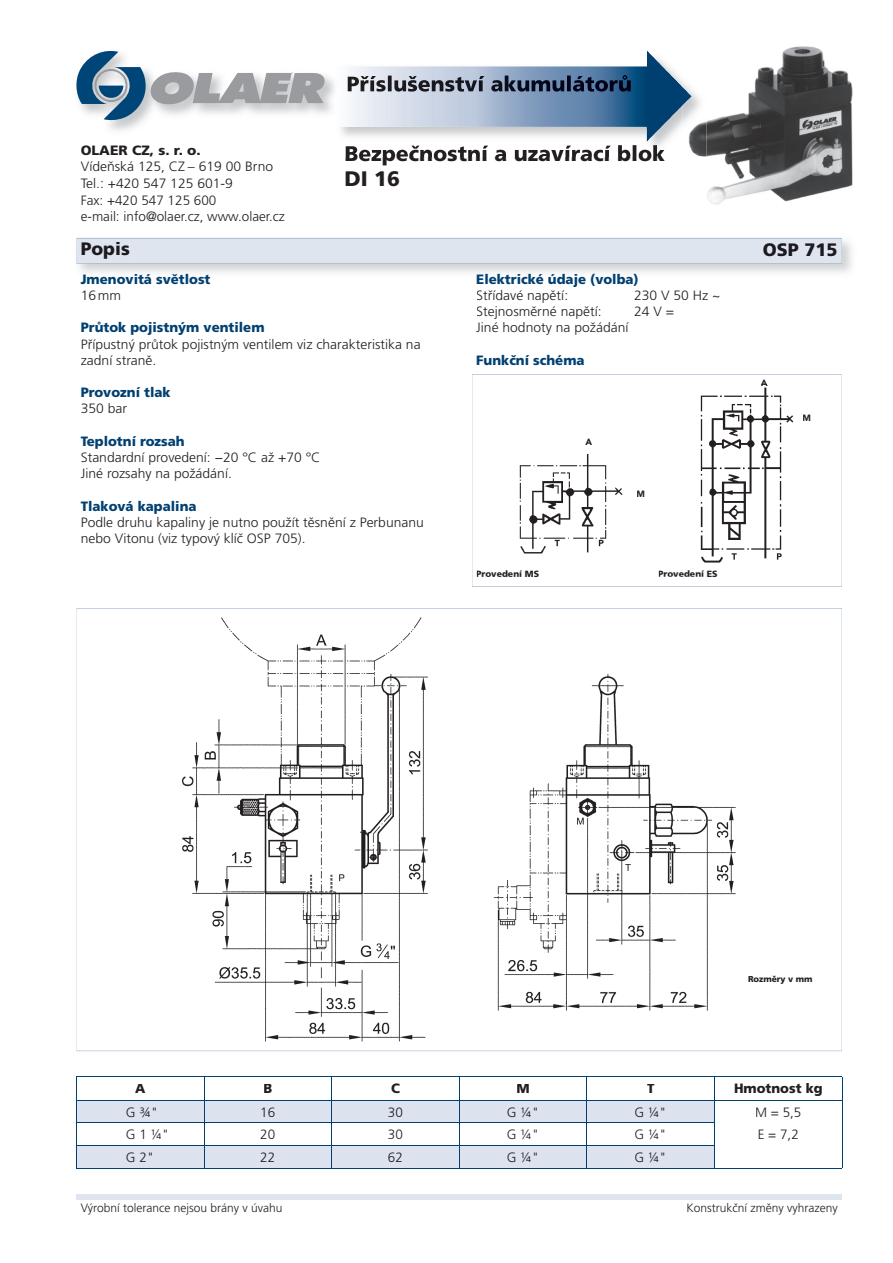
<style>
.page{position:relative;width:893px;height:1263px;background:#fff}
.page>*{position:absolute;margin:0;border:0;box-sizing:border-box;transform-origin:0 0}
.t1{font:900 21px/25.2px "Frutiger CE";color:#231f20}
.t2{font:900 18px "Frutiger CE";color:#1c1a1f}
.t3{font:300 13.5px/16.2px "Frutiger CE";color:#231f20}
.t4{font:900 13.5px "Frutiger CE";color:#004071}
.t5{font:900 13.5px "Frutiger CE";color:#231f20}
.t6{font:300 13.5px "Frutiger CE";color:#1c1a1e}
.t7{font:300 12px "Frutiger CE";color:#231f20}
.t8{font:900 9px "Frutiger CE";color:#231f20}
.t9{font:900 9px "Avenir";color:#231f20}
.t10{font:900 8.55px "Frutiger CE";color:#231f20}
</style>
<div class="page">
<img style="left:700px;top:46px;width:153px;height:159px">
<img style="left:345px;top:50px;width:361px;height:106px">
<img style="left:340px;top:51px;width:352px;height:91px">
<svg style="left:77px;top:51px;width:248px;height:69px"></svg>
<div style="left:77px;top:238px;width:765px;height:25px;background:#dee5ef"></div>
<div style="left:77px;top:1194px;width:765px;height:5px;background:#dee5ef"></div>
<svg style="left:77px;top:608px;width:765px;height:443px"></svg>
<hr style="left:714px;top:1100px;width:128px;height:1px;background:#004071">
<hr style="left:76px;top:1168px;width:128px;height:1px;background:#004071">
<hr style="left:204px;top:1168px;width:128px;height:1px;background:#004071">
<hr style="left:332px;top:1168px;width:127px;height:1px;background:#004071">
<hr style="left:459px;top:1168px;width:128px;height:1px;background:#004071">
<hr style="left:587px;top:1168px;width:127px;height:1px;background:#004071">
<hr style="left:714px;top:1168px;width:128px;height:1px;background:#004071">
<hr style="left:714px;top:1077px;width:128px;height:1px;background:#004071">
<svg style="left:76px;top:1077px;width:639px;height:91px"></svg>
<svg style="left:842px;top:1077px;width:1px;height:91px"></svg>
<div style="left:122px;top:1107px;width:34px;height:10px;background:#dde3ee"></div>
<div style="left:262px;top:1107px;width:13px;height:10px;background:#dde3ee"></div>
<div style="left:389px;top:1107px;width:13px;height:10px;background:#dde3ee"></div>
<div style="left:508px;top:1107px;width:29px;height:10px;background:#dde3ee"></div>
<div style="left:635px;top:1107px;width:29px;height:10px;background:#dde3ee"></div>
<div style="left:127px;top:1152px;width:25px;height:10px;background:#dde3ee"></div>
<div style="left:261px;top:1152px;width:13px;height:10px;background:#dde3ee"></div>
<div style="left:389px;top:1152px;width:13px;height:10px;background:#dde3ee"></div>
<div style="left:508px;top:1152px;width:29px;height:10px;background:#dde3ee"></div>
<div style="left:635px;top:1152px;width:29px;height:10px;background:#dde3ee"></div>
<img style="left:178px;top:611px;width:562px;height:434px">
<svg style="left:472px;top:374px;width:370px;height:213px"></svg>
<img style="left:688px;top:384px;width:108px;height:183px">
<svg style="left:761px;top:384px;width:7px;height:2px"></svg>
<svg style="left:777px;top:553px;width:5px;height:7px"></svg>
<svg style="left:732px;top:553px;width:5px;height:7px"></svg>
<img style="left:503px;top:445px;width:125px;height:113px">
<svg style="left:599px;top:540px;width:5px;height:6px"></svg>
<svg style="left:555px;top:540px;width:5px;height:6px"></svg>
<div style="left:82px;top:242px;width:47px;height:17px;background:#dee5ef"></div>
<img style="left:348px;top:75px;width:283px;height:17px">
<img style="left:346px;top:145px;width:319px;height:11px">
<div style="left:764px;top:244px;width:60px;height:13px;background:#dee5ef"></div>
<div style="left:828px;top:244px;width:8px;height:13px;background:#dee5ef"></div>
<p class="t5" style="left:81px;top:143px;width:122px">OLAER CZ, s. r. o.</p>
<p class="t3" style="left:81px;top:158px;width:206px;line-height:16.6px">Vídeňská 125, CZ – 619 00 Brno<br>Tel.: +420 547 125 601-9<br>Fax: +420 547 125 600<br>e-mail: info@olaer.cz, www.olaer.cz</p>
<h2 class="t2" style="left:81px;top:239px;width:51px">Popis</h2>
<h1 class="t1" style="left:344px;top:141px;width:322px">Bezpečnostní a uzavírací blok<br>DI 16</h1>
<p class="t4" style="left:81px;top:271px;width:131px">Jmenovitá světlost</p>
<p class="t3" style="left:81px;top:287px;width:42px">16 mm</p>
<p class="t4" style="left:81px;top:320px;width:185px">Průtok pojistným ventilem</p>
<p class="t3" style="left:81px;top:336px;width:341px">Přípustný průtok pojistným ventilem viz charakteristika na zadní straně.</p>
<p class="t4" style="left:81px;top:385px;width:91px">Provozní tlak</p>
<p class="t3" style="left:81px;top:401px;width:48px">350 bar</p>
<p class="t4" style="left:81px;top:433px;width:106px">Teplotní rozsah</p>
<p class="t3" style="left:81px;top:449px;width:241px">Standardní provedení: −20 °C až +70 °C<br>Jiné rozsahy na požádání.</p>
<p class="t4" style="left:81px;top:498px;width:117px">Tlaková kapalina</p>
<p class="t3" style="left:81px;top:514px;width:345px">Podle druhu kapaliny je nutno použít těsnění z Perbunanu nebo Vitonu (viz typový klíč OSP 705).</p>
<p class="t4" style="left:476px;top:271px;width:164px">Elektrické údaje (volba)</p>
<p class="t3" style="left:476px;top:287px;width:93px">Střídavé napětí:</p>
<p class="t3" style="left:634px;top:287px;width:88px">230 V 50 Hz ~</p>
<p class="t3" style="left:476px;top:303px;width:127px">Stejnosměrné napětí:</p>
<p class="t3" style="left:634px;top:303px;width:42px">24 V =</p>
<p class="t3" style="left:476px;top:320px;width:154px">Jiné hodnoty na požádání</p>
<p class="t4" style="left:476px;top:352px;width:110px">Funkční schéma</p>
<p class="t9" style="left:585px;top:436px;width:8px">A</p>
<p class="t9" style="left:636px;top:488px;width:10px">M</p>
<p class="t8" style="left:476px;top:568px;width:64px">Provedení MS</p>
<p class="t8" style="left:658px;top:568px;width:61px">Provedení ES</p>
<h2 class="t2" style="left:763px;top:240px;width:76px">OSP 715</h2>
<p class="t9" style="left:761px;top:377px;width:8px">A</p>
<p class="t9" style="left:802px;top:413px;width:10px">M</p>
<p class="t10" style="left:748px;top:974px;width:66px">Rozměry v mm</p>
<p class="t5" style="left:135px;top:1081px;width:12px">A</p>
<p class="t5" style="left:263px;top:1081px;width:10px">B</p>
<p class="t5" style="left:391px;top:1081px;width:10px">C</p>
<p class="t5" style="left:516px;top:1081px;width:15px">M</p>
<p class="t5" style="left:647px;top:1081px;width:9px">T</p>
<p class="t5" style="left:734px;top:1081px;width:90px">Hmotnost kg</p>
<p class="t6" style="left:126px;top:1104px;width:34px">G ¾"</p>
<p class="t6" style="left:260px;top:1104px;width:17px">16</p>
<p class="t6" style="left:388px;top:1104px;width:17px">30</p>
<p class="t6" style="left:507px;top:1104px;width:34px">G ¼"</p>
<p class="t6" style="left:634px;top:1104px;width:34px">G ¼"</p>
<p class="t3" style="left:755px;top:1104px;width:48px">M = 5,5</p>
<p class="t3" style="left:126px;top:1126px;width:45px">G 1 ¼"</p>
<p class="t3" style="left:260px;top:1126px;width:17px">20</p>
<p class="t3" style="left:388px;top:1126px;width:17px">30</p>
<p class="t3" style="left:507px;top:1126px;width:34px">G ¼"</p>
<p class="t3" style="left:634px;top:1126px;width:34px">G ¼"</p>
<p class="t3" style="left:758px;top:1126px;width:43px">E = 7,2</p>
<p class="t6" style="left:126px;top:1150px;width:30px">G 2"</p>
<p class="t6" style="left:260px;top:1150px;width:17px">22</p>
<p class="t6" style="left:388px;top:1150px;width:17px">62</p>
<p class="t6" style="left:507px;top:1150px;width:34px">G ¼"</p>
<p class="t6" style="left:634px;top:1150px;width:34px">G ¼"</p>
<p class="t7" style="left:81px;top:1201px;width:203px">Výrobní tolerance nejsou brány v úvahu</p>
<p class="t7" style="left:686px;top:1201px;width:153px">Konstrukční změny vyhrazeny</p>
</div>
